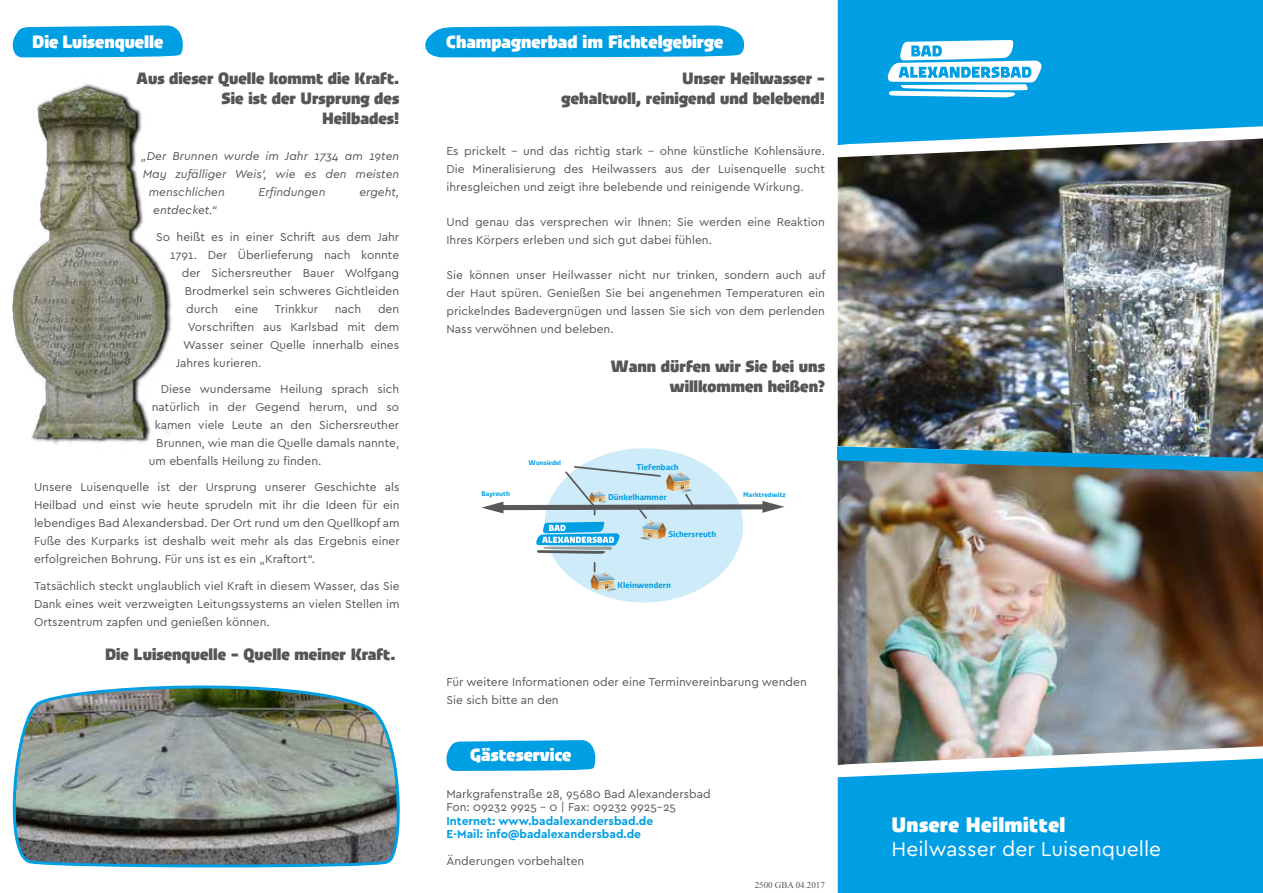
<style>
.page{position:relative;width:1263px;height:893px;background:#fff}
.page>*{position:absolute;margin:0;border:0;box-sizing:border-box;transform-origin:0 0}
.t1{font:21px "Cera";color:#fff}
.t2{font:900 21px "Urby";letter-spacing:.02em;color:#fff}
.t3{font:900 18px "Urby";color:#fff}
.t4{font:900 16.5px/19.8px "Urby";color:#565655;text-align:right}
.t5{font:12px/18px "Cera";color:#565655;text-align:justify}
.t6{font:italic 12px "Cera";color:#565655}
.t7{font:700 12px/13.5px "Cera";color:#009ee3}
.t8{font:9px "Times New Roman";color:#565655}
.t9{font:700 8.55px "Urby";color:#009ee0}
.t10{font:700 6.75px "Urby";color:#009ee0}
</style>
<div class="page">
<div style="left:544px;top:448px;width:199px;height:155px;background:#cdebf8;border-radius:50%"></div>
<svg style="left:590px;top:563px;width:26px;height:29px"></svg>
<svg style="left:481px;top:465px;width:303px;height:89px"></svg>
<img style="left:838px;top:158px;width:425px;height:587px">
<div style="left:838px;top:0;width:425px;height:125px;background:#009fe3"></div>
<svg style="left:838px;top:125px;width:425px;height:33px"></svg>
<div style="left:838px;top:778px;width:425px;height:115px;background:#009fe3"></div>
<svg style="left:887px;top:40px;width:155px;height:57px"></svg>
<img style="left:838px;top:446px;width:425px;height:26px">
<img style="left:838px;top:745px;width:425px;height:33px">
<svg style="left:446px;top:740px;width:150px;height:31px;background:#14a5e5"></svg>
<svg style="left:425px;top:26px;width:320px;height:31px;background:#0ca2e4"></svg>
<svg style="left:12px;top:26px;width:171px;height:31px;background:#0da3e4"></svg>
<img style="left:8px;top:83px;width:164px;height:361px">
<img style="left:12px;top:685px;width:388px;height:182px">
<h2 class="t3" style="left:32px;top:28px;width:133px">Die Luisenquelle</h2>
<h3 class="t4" style="left:137px;top:68px;width:264px">Aus dieser Quelle kommt die Kraft.<br>Sie ist der Ursprung des<br>Heilbades!</h3>
<p class="t6" style="left:141px;top:148px;width:259px">„Der Brunnen wurde im Jahr 1734 am 19ten</p>
<p class="t6" style="left:143px;top:166px;width:258px">May zufälliger Weis‘, wie es den meisten</p>
<p class="t6" style="left:149px;top:184px;width:78px">menschlichen</p>
<p class="t6" style="left:259px;top:184px;width:68px">Erfindungen</p>
<p class="t6" style="left:359px;top:184px;width:41px">ergeht,</p>
<p class="t6" style="left:153px;top:202px;width:65px">entdecket.“</p>
<p class="t5" style="left:156px;top:227px;width:245px">So heißt es in einer Schrift aus dem Jahr</p>
<p class="t5" style="left:170px;top:245px;width:231px">1791. Der Überlieferung nach konnte</p>
<p class="t5" style="left:182px;top:263px;width:219px">der Sichersreuther Bauer Wolfgang</p>
<p class="t5" style="left:185px;top:281px;width:216px">Brodmerkel sein schweres Gichtleiden</p>
<p class="t5" style="left:186px;top:299px;width:33px">durch</p>
<p class="t5" style="left:235px;top:299px;width:25px">eine</p>
<p class="t5" style="left:274px;top:299px;width:45px">Trinkkur</p>
<p class="t5" style="left:335px;top:299px;width:28px">nach</p>
<p class="t5" style="left:378px;top:299px;width:23px">den</p>
<p class="t5" style="left:188px;top:317px;width:213px">Vorschriften aus Karlsbad mit dem</p>
<p class="t5" style="left:183px;top:335px;width:217px">Wasser seiner Quelle innerhalb eines</p>
<p class="t5" style="left:176px;top:353px;width:87px">Jahres kurieren.</p>
<p class="t5" style="left:161px;top:380px;width:240px">Diese wundersame Heilung sprach sich</p>
<p class="t5" style="left:152px;top:398px;width:249px">natürlich in der Gegend herum, und so</p>
<p class="t5" style="left:155px;top:416px;width:246px">kamen viele Leute an den Sichersreuther</p>
<p class="t5" style="left:156px;top:434px;width:245px">Brunnen, wie man die Quelle damals nannte,</p>
<p class="t5" style="left:149px;top:452px;width:174px">um ebenfalls Heilung zu finden.</p>
<p class="t5" style="left:34px;top:477px;width:367px">Unsere Luisenquelle ist der Ursprung unserer Geschichte als Heilbad und einst wie heute sprudeln mit ihr die Ideen für ein lebendiges Bad Alexandersbad. Der Ort rund um den Quellkopf am Fuße des Kurparks ist deshalb weit mehr als das Ergebnis einer erfolgreichen Bohrung. Für uns ist es ein „Kraftort“.</p>
<p class="t5" style="left:34px;top:576px;width:367px">Tatsächlich steckt unglaublich viel Kraft in diesem Wasser, das Sie Dank eines weit verzweigten Leitungssystems an vielen Stellen im Ortszentrum zapfen und genießen können.</p>
<h3 class="t4" style="left:105px;top:644px;width:292px">Die Luisenquelle - Quelle meiner Kraft.</h3>
<h2 class="t3" style="left:446px;top:28px;width:279px">Champagnerbad im Fichtelgebirge</h2>
<h3 class="t4" style="left:561px;top:68px;width:265px">Unser Heilwasser -<br>gehaltvoll, reinigend und belebend!</h3>
<p class="t5" style="left:446px;top:142px;width:380px">Es prickelt – und das richtig stark – ohne künstliche Kohlensäure.<br>Die Mineralisierung des Heilwassers aus der Luisenquelle sucht ihresgleichen und zeigt ihre belebende und reinigende Wirkung.</p>
<p class="t5" style="left:446px;top:213px;width:380px">Und genau das versprechen wir Ihnen: Sie werden eine Reaktion<br>Ihres Körpers erleben und sich gut dabei fühlen.</p>
<p class="t5" style="left:446px;top:266px;width:380px">Sie können unser Heilwasser nicht nur trinken, sondern auch auf der Haut spüren. Genießen Sie bei angenehmen Temperaturen ein prickelndes Badevergnügen und lassen Sie sich von dem perlenden Nass verwöhnen und beleben.</p>
<p class="t10" style="left:529px;top:458px;width:34px">Wunsiedel</p>
<h3 class="t4" style="left:611px;top:355px;width:216px">Wann dürfen wir Sie bei uns willkommen heißen?</h3>
<p class="t9" style="left:637px;top:461px;width:43px">Tiefenbach</p>
<p class="t10" style="left:481px;top:489px;width:30px">Bayreuth</p>
<p class="t10" style="left:743px;top:490px;width:44px">Marktredwitz</p>
<p class="t9" style="left:608px;top:491px;width:60px">Dünkelhammer</p>
<p class="t9" style="left:668px;top:528px;width:49px">Sichersreuth</p>
<p class="t9" style="left:617px;top:578px;width:55px">Kleinwendern</p>
<p class="t5" style="left:446px;top:673px;width:362px">Für weitere Informationen oder eine Terminvereinbarung wenden<br>Sie sich bitte an den</p>
<h2 class="t3" style="left:470px;top:741px;width:103px">Gästeservice</h2>
<p class="t5" style="left:446px;top:786px;width:266px;line-height:13.5px">Markgrafenstraße 28, 95680 Bad Alexandersbad<br>Fon: 09232 9925 - 0 | Fax: 09232 9925-25</p>
<p class="t7" style="left:446px;top:813px;width:208px">Internet: www.badalexandersbad.de<br>E-Mail: info@badalexandersbad.de</p>
<p class="t5" style="left:446px;top:852px;width:139px">Änderungen vorbehalten</p>
<p class="t8" style="left:755px;top:878px;width:72px">2500 GBA 04.2017</p>
<h1 class="t2" style="left:891px;top:809px;width:175px">Unsere Heilmittel</h1>
<h1 class="t1" style="left:891px;top:835px;width:271px">Heilwasser der Luisenquelle</h1>
</div>
